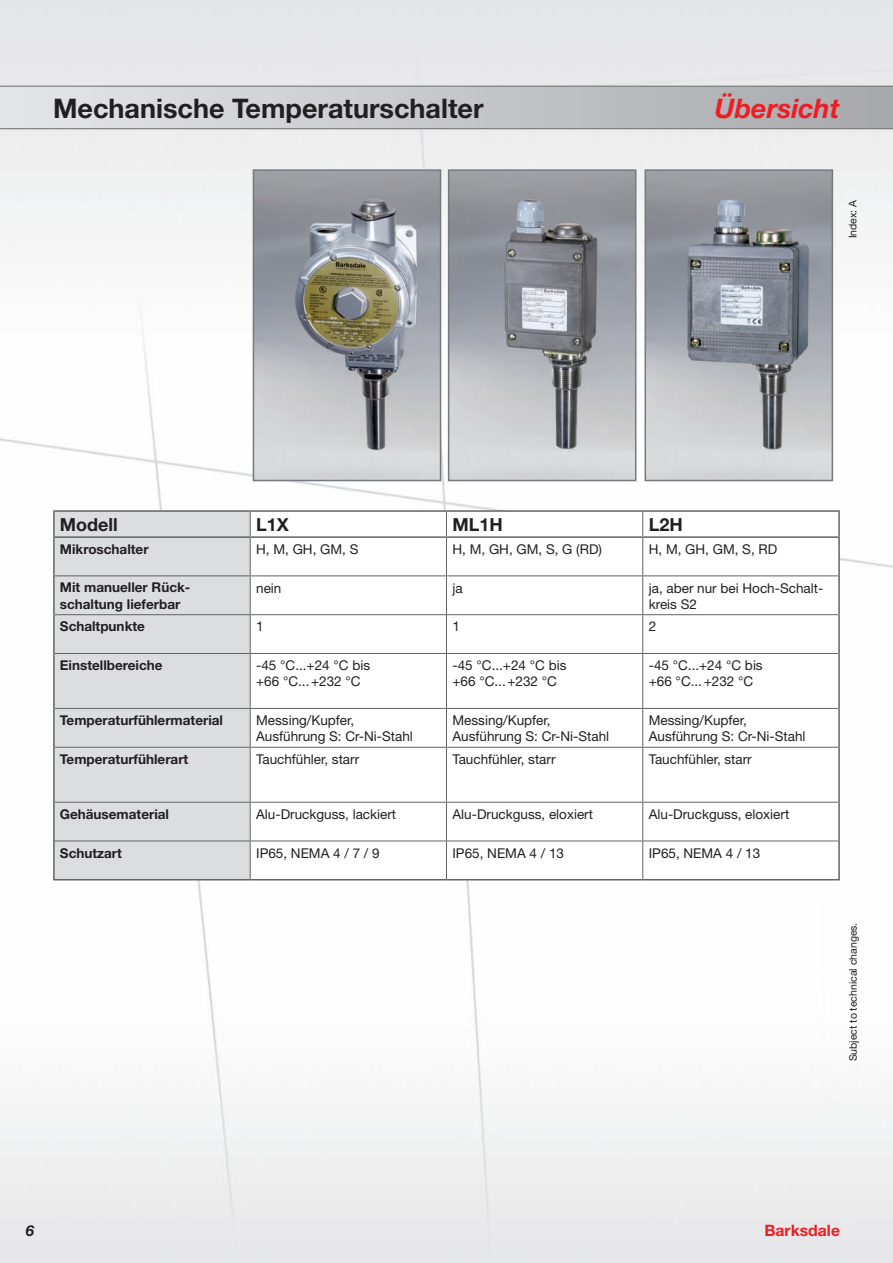
<style>
.page{position:relative;width:893px;height:1263px;background:#fff}
.page>*{position:absolute;margin:0;border:0;box-sizing:border-box;transform-origin:0 0}
.Überschrift_1b{font:700 27px "Helvetica Neue";color:#231f20}
.Überschrift_2b{font:italic 700 27px "Helvetica Neue";color:#ee1d23}
.t1{font:700 18px "Helvetica Neue";color:#231f20}
.Barksdale{font:700 15.75px "Helvetica Neue";color:#ee1d23}
.Seitenzahlen{font:italic 700 15px "Helvetica Neue";color:#231f20}
.t2{font:13.5px/16.2px "Helvetica Neue";color:#231f20}
.t3{font:700 13.5px/16.2px "Helvetica Neue";color:#231f20}
.Frames_Änderungen{font:10.5px "Helvetica Neue";color:#231f20}
.Frames_Index{font:10.5px "Helvetica Neue";color:#231f20}
</style>
<div class="page">
<img style="left:0;top:0;width:893px;height:1263px">
<div style="left:0;top:86px;width:893px;height:43px;background:linear-gradient(to right,#e5e6e7,#a8a9ad)"></div>
<hr style="left:0;top:86px;width:893px;height:1px;background:#76787b">
<hr style="left:0;top:128px;width:893px;height:1px;background:#76787b">
<img style="left:256px;top:172px;width:182px;height:306px">
<div style="left:253px;top:169px;width:188px;height:312px;border:2px solid #767980"></div>
<img style="left:451px;top:172px;width:182px;height:306px">
<div style="left:448px;top:169px;width:188px;height:312px;border:2px solid #767980"></div>
<img style="left:647px;top:172px;width:183px;height:306px">
<div style="left:644px;top:169px;width:189px;height:312px;border:2px solid #767980"></div>
<div style="left:55px;top:512px;width:195px;height:367px;background:#dcdddf"></div>
<svg style="left:251px;top:512px;width:587px;height:367px"></svg>
<hr style="left:53px;top:538px;width:2px;height:38px;background:#636366">
<hr style="left:838px;top:538px;width:2px;height:38px;background:#636366">
<hr style="left:53px;top:576px;width:2px;height:39px;background:#636366">
<hr style="left:838px;top:576px;width:2px;height:39px;background:#636366">
<hr style="left:53px;top:615px;width:2px;height:38px;background:#636366">
<hr style="left:838px;top:615px;width:2px;height:38px;background:#636366">
<hr style="left:53px;top:653px;width:2px;height:55px;background:#636366">
<hr style="left:838px;top:653px;width:2px;height:55px;background:#636366">
<hr style="left:53px;top:708px;width:2px;height:39px;background:#636366">
<hr style="left:838px;top:708px;width:2px;height:39px;background:#636366">
<hr style="left:53px;top:747px;width:2px;height:55px;background:#636366">
<hr style="left:838px;top:747px;width:2px;height:55px;background:#636366">
<hr style="left:53px;top:802px;width:2px;height:39px;background:#636366">
<hr style="left:838px;top:802px;width:2px;height:39px;background:#636366">
<hr style="left:53px;top:841px;width:2px;height:38px;background:#636366">
<hr style="left:838px;top:841px;width:2px;height:38px;background:#636366">
<hr style="left:53px;top:879px;width:197px;height:1px;background:#636366">
<hr style="left:250px;top:879px;width:196px;height:1px;background:#636366">
<hr style="left:446px;top:879px;width:197px;height:1px;background:#636366">
<hr style="left:643px;top:879px;width:197px;height:1px;background:#636366">
<hr style="left:250px;top:538px;width:1px;height:37px;background:#636366">
<hr style="left:446px;top:538px;width:1px;height:37px;background:#636366">
<hr style="left:642px;top:538px;width:1px;height:37px;background:#636366">
<hr style="left:55px;top:575px;width:195px;height:1px;background:#636366">
<hr style="left:250px;top:575px;width:196px;height:1px;background:#636366">
<hr style="left:250px;top:576px;width:1px;height:38px;background:#636366">
<hr style="left:446px;top:575px;width:197px;height:1px;background:#636366">
<hr style="left:446px;top:576px;width:1px;height:38px;background:#636366">
<hr style="left:643px;top:575px;width:195px;height:1px;background:#636366">
<hr style="left:642px;top:576px;width:1px;height:38px;background:#636366">
<hr style="left:55px;top:614px;width:195px;height:1px;background:#636366">
<hr style="left:250px;top:614px;width:196px;height:1px;background:#636366">
<hr style="left:250px;top:615px;width:1px;height:38px;background:#636366">
<hr style="left:446px;top:614px;width:197px;height:1px;background:#636366">
<hr style="left:446px;top:615px;width:1px;height:38px;background:#636366">
<hr style="left:643px;top:614px;width:195px;height:1px;background:#636366">
<hr style="left:642px;top:615px;width:1px;height:38px;background:#636366">
<hr style="left:55px;top:653px;width:195px;height:1px;background:#636366">
<hr style="left:250px;top:653px;width:196px;height:1px;background:#636366">
<hr style="left:250px;top:654px;width:1px;height:54px;background:#636366">
<hr style="left:446px;top:653px;width:197px;height:1px;background:#636366">
<hr style="left:446px;top:654px;width:1px;height:54px;background:#636366">
<hr style="left:643px;top:653px;width:195px;height:1px;background:#636366">
<hr style="left:642px;top:654px;width:1px;height:54px;background:#636366">
<hr style="left:55px;top:708px;width:195px;height:1px;background:#636366">
<hr style="left:250px;top:708px;width:196px;height:1px;background:#636366">
<hr style="left:250px;top:709px;width:1px;height:38px;background:#636366">
<hr style="left:446px;top:708px;width:197px;height:1px;background:#636366">
<hr style="left:446px;top:709px;width:1px;height:38px;background:#636366">
<hr style="left:643px;top:708px;width:195px;height:1px;background:#636366">
<hr style="left:642px;top:709px;width:1px;height:38px;background:#636366">
<hr style="left:55px;top:747px;width:195px;height:1px;background:#636366">
<hr style="left:250px;top:747px;width:196px;height:1px;background:#636366">
<hr style="left:250px;top:748px;width:1px;height:54px;background:#636366">
<hr style="left:446px;top:747px;width:197px;height:1px;background:#636366">
<hr style="left:446px;top:748px;width:1px;height:54px;background:#636366">
<hr style="left:643px;top:747px;width:195px;height:1px;background:#636366">
<hr style="left:642px;top:748px;width:1px;height:54px;background:#636366">
<hr style="left:55px;top:802px;width:195px;height:1px;background:#636366">
<hr style="left:250px;top:802px;width:196px;height:1px;background:#636366">
<hr style="left:250px;top:802px;width:1px;height:38px;background:#636366">
<hr style="left:446px;top:802px;width:197px;height:1px;background:#636366">
<hr style="left:446px;top:802px;width:1px;height:38px;background:#636366">
<hr style="left:643px;top:802px;width:195px;height:1px;background:#636366">
<hr style="left:642px;top:802px;width:1px;height:38px;background:#636366">
<hr style="left:55px;top:840px;width:195px;height:1px;background:#636366">
<hr style="left:250px;top:840px;width:196px;height:1px;background:#636366">
<hr style="left:250px;top:841px;width:1px;height:38px;background:#636366">
<hr style="left:446px;top:840px;width:197px;height:1px;background:#636366">
<hr style="left:446px;top:841px;width:1px;height:38px;background:#636366">
<hr style="left:643px;top:840px;width:195px;height:1px;background:#636366">
<hr style="left:642px;top:841px;width:1px;height:38px;background:#636366">
<hr style="left:53px;top:510px;width:197px;height:2px;background:#636366">
<hr style="left:53px;top:512px;width:2px;height:24px;background:#636366">
<hr style="left:250px;top:510px;width:196px;height:2px;background:#636366">
<hr style="left:446px;top:510px;width:197px;height:2px;background:#636366">
<hr style="left:643px;top:510px;width:197px;height:2px;background:#636366">
<hr style="left:838px;top:512px;width:2px;height:24px;background:#636366">
<hr style="left:53px;top:536px;width:197px;height:2px;background:#636366">
<hr style="left:250px;top:536px;width:196px;height:2px;background:#636366">
<hr style="left:446px;top:536px;width:197px;height:2px;background:#636366">
<hr style="left:643px;top:536px;width:197px;height:2px;background:#636366">
<svg style="left:250px;top:512px;width:1px;height:24px"></svg>
<svg style="left:446px;top:512px;width:1px;height:24px"></svg>
<svg style="left:642px;top:512px;width:1px;height:24px"></svg>
<p class="Überschrift_1b" style="left:53px;top:92px;width:432px">Mechanische Temperaturschalter</p>
<p class="Überschrift_2b" style="left:715px;top:92px;width:127px">Übersicht</p>
<p class="Frames_Index" style="left:847px;top:238px;width:40px;rotate:-90deg">Index: A</p>
<p class="t1" style="left:60px;top:514px;width:59px">Modell</p>
<p class="t1" style="left:256px;top:514px;width:34px">L1X</p>
<p class="t1" style="left:452px;top:514px;width:52px">ML1H</p>
<p class="t1" style="left:649px;top:514px;width:36px">L2H</p>
<p class="t3" style="left:60px;top:540px;width:90px">Mikroschalter</p>
<p class="t2" style="left:256px;top:541px;width:104px">H, M, GH, GM, S</p>
<p class="t2" style="left:452px;top:541px;width:151px">H, M, GH, GM, S, G (RD)</p>
<p class="t2" style="left:649px;top:541px;width:130px">H, M, GH, GM, S, RD</p>
<p class="t3" style="left:60px;top:579px;width:132px">Mit manueller Rück&shy;schaltung lieferbar</p>
<p class="t2" style="left:256px;top:579px;width:27px">nein</p>
<p class="t2" style="left:452px;top:579px;width:12px">ja</p>
<p class="t2" style="left:649px;top:579px;width:176px">ja, aber nur bei Hoch-Schalt&shy;kreis S2</p>
<p class="t3" style="left:60px;top:618px;width:87px">Schaltpunkte</p>
<p class="t2" style="left:256px;top:618px;width:9px">1</p>
<p class="t2" style="left:452px;top:618px;width:9px">1</p>
<p class="t2" style="left:649px;top:618px;width:9px">2</p>
<p class="t3" style="left:60px;top:657px;width:104px">Einstellbereiche</p>
<p class="t2" style="left:256px;top:657px;width:115px">-45 °C...+24 °C bis</p>
<p class="t2" style="left:256px;top:673px;width:106px">+66 °C...+232 °C</p>
<p class="t2" style="left:452px;top:657px;width:115px">-45 °C...+24 °C bis</p>
<p class="t2" style="left:452px;top:673px;width:106px">+66 °C...+232 °C</p>
<p class="t2" style="left:649px;top:657px;width:115px">-45 °C...+24 °C bis</p>
<p class="t2" style="left:649px;top:673px;width:106px">+66 °C...+232 °C</p>
<p class="t3" style="left:60px;top:712px;width:165px">Temperaturfühlermaterial</p>
<p class="t2" style="left:256px;top:712px;width:158px">Messing/Kupfer,<br>Ausführung S: Cr-Ni-Stahl</p>
<p class="t2" style="left:452px;top:712px;width:158px">Messing/Kupfer,<br>Ausführung S: Cr-Ni-Stahl</p>
<p class="t2" style="left:649px;top:712px;width:158px">Messing/Kupfer,<br>Ausführung S: Cr-Ni-Stahl</p>
<p class="t3" style="left:60px;top:751px;width:130px">Temperaturfühlerart</p>
<p class="t2" style="left:256px;top:751px;width:105px">Tauchfühler, starr</p>
<p class="t2" style="left:452px;top:751px;width:105px">Tauchfühler, starr</p>
<p class="t2" style="left:649px;top:751px;width:105px">Tauchfühler, starr</p>
<p class="t3" style="left:60px;top:805px;width:111px">Gehäusematerial</p>
<p class="t2" style="left:256px;top:806px;width:142px">Alu-Druckguss, lackiert</p>
<p class="t2" style="left:452px;top:806px;width:142px">Alu-Druckguss, eloxiert</p>
<p class="t2" style="left:649px;top:806px;width:142px">Alu-Druckguss, eloxiert</p>
<p class="t3" style="left:60px;top:844px;width:64px">Schutzart</p>
<p class="t2" style="left:256px;top:844px;width:125px">IP65, NEMA 4 / 7 / 9</p>
<p class="t2" style="left:452px;top:844px;width:113px">IP65, NEMA 4 / 13</p>
<p class="t2" style="left:649px;top:844px;width:113px">IP65, NEMA 4 / 13</p>
<p class="Frames_Änderungen" style="left:847px;top:1061px;width:140px;rotate:-90deg">Subject to technical changes.</p>
<p class="Seitenzahlen" style="left:26px;top:1221px;width:10px">6</p>
<p class="Barksdale" style="left:764px;top:1221px;width:77px">Barksdale</p>
</div>
